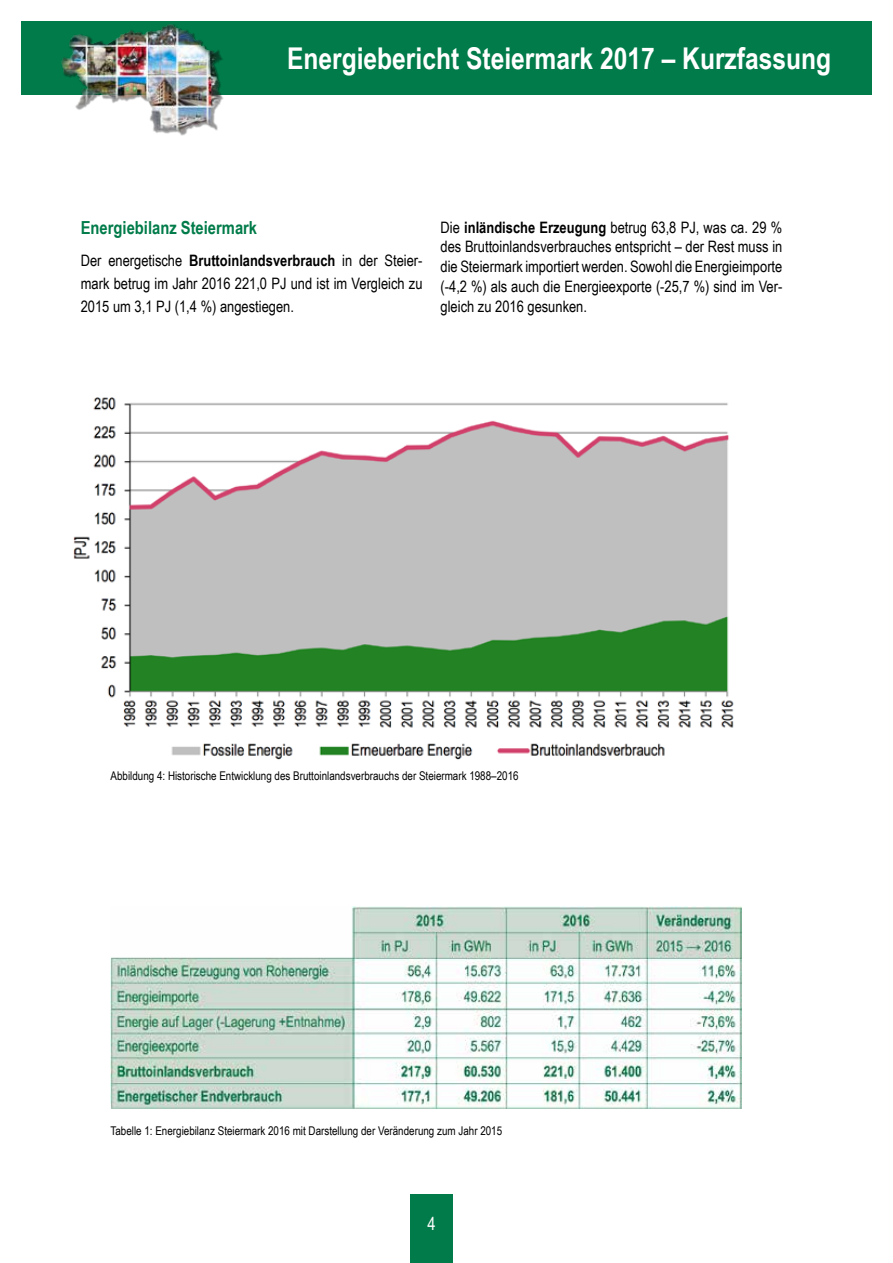
<style>
.page{position:relative;width:893px;height:1263px;background:#fff}
.page>*{position:absolute;margin:0;border:0;box-sizing:border-box;transform-origin:0 0}
.t1{font:700 30px "Arial Narrow";color:#fff}
.t2{font:700 18px "Arial Narrow";color:#007b49}
.t3{font:18px "Arial Narrow";color:#fff}
.t4{font:15.75px/19.8px "Arial Narrow";color:#000;text-align:justify}
.t5{font:12px "Arial Narrow";color:#000}
.s1{font-weight:700}
</style>
<div class="page">
<div style="left:410px;top:1195px;width:43px;height:68px;background:#007b49"></div>
<img style="left:73px;top:397px;width:661px;height:363px">
<div style="left:21px;top:21px;width:851px;height:73px;background:#007b49"></div>
<img style="left:111px;top:906px;width:630px;height:202px">
<div style="left:61px;top:24px;width:164px;height:112px;background:#000;opacity:.4"></div>
<img style="left:61px;top:24px;width:161px;height:110px">
<img style="left:61px;top:25px;width:106px;height:52px">
<h1 class="t1" style="left:287px;top:35px;width:546px">Energiebericht Steiermark 2017 – Kurzfassung</h1>
<p class="t2" style="left:81px;top:214px;width:178px">Energiebilanz Steiermark</p>
<p class="t4" style="left:81px;top:249px;width:343px;line-height:22.6px">Der energetische <span class="s1">Bruttoinlandsverbrauch</span> in der Steier&shy;mark betrug im Jahr 2016 221,0 PJ und ist im Vergleich zu 2015 um 3,1 PJ (1,4 %) angestiegen.</p>
<p class="t4" style="left:441px;top:217px;width:343px">Die <span class="s1">inländische Erzeugung</span> betrug 63,8 PJ, was ca. 29 % des Bruttoinlandsverbrauches entspricht – der Rest muss in die Steiermark importiert werden. Sowohl die Energieimporte (-4,2 %) als auch die Energieexporte (-25,7 %) sind im Ver&shy;gleich zu 2016 gesunken.</p>
<p class="t5" style="left:111px;top:767px;width:410px">Abbildung 4: Historische Entwicklung des Bruttoinlandsverbrauchs der Steiermark 1988–2016</p>
<p class="t5" style="left:111px;top:1122px;width:393px">Tabelle 1: Energiebilanz Steiermark 2016 mit Darstellung der Veränderung zum Jahr 2015</p>
<p class="t3" style="left:427px;top:1210px;width:10px">4</p>
</div>
